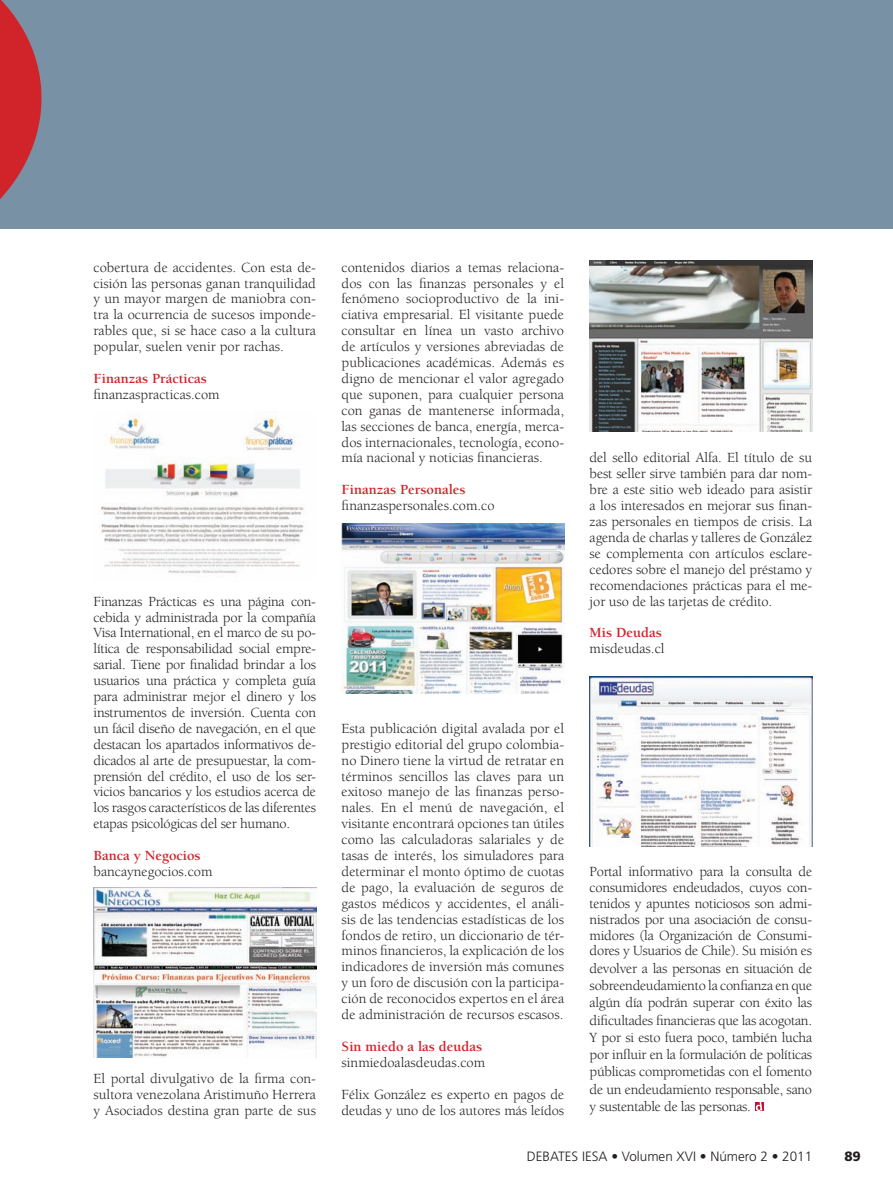
<style>
.page{position:relative;width:893px;height:1191px;background:#fff}
.page>*{position:absolute;margin:0;border:0;box-sizing:border-box;transform-origin:0 0}
.Sin_espaciado{font:14.4px/15.9px "Berkeley";color:#231f20;text-align:justify}
.Sin_espaciado-2{font:700 14.4px "Berkeley";color:#d1232a}
.t1{font:300 13.5px "Frutiger";color:#231f20}
.t2{font:900 13.5px "Frutiger";color:#231f20}
</style>
<div class="page">
<div style="left:0;top:0;width:893px;height:229px;background:#7991a4"></div>
<svg style="left:0;top:0;width:42px;height:199px"></svg>
<svg style="left:755px;top:1102px;width:8px;height:8px"></svg>
<svg style="left:756px;top:1102px;width:6px;height:9px"></svg>
<img style="left:101px;top:417px;width:203px;height:157px">
<img style="left:342px;top:523px;width:222px;height:170px">
<img style="left:94px;top:887px;width:222px;height:171px">
<img style="left:590px;top:261px;width:222px;height:170px">
<img style="left:590px;top:676px;width:222px;height:170px">
<p class="Sin_espaciado" style="left:94px;top:259px;width:224px">cobertura de accidentes. Con esta de&shy;cisión las personas ganan tranquilidad y un mayor margen de maniobra con&shy;tra la ocurrencia de sucesos imponde&shy;rables que, si se hace caso a la cultura popular, suelen venir por rachas.</p>
<p class="Sin_espaciado-2" style="left:94px;top:371px;width:115px">Finanzas Prácticas</p>
<p class="Sin_espaciado" style="left:94px;top:387px;width:128px">finanzaspracticas.com</p>
<p class="Sin_espaciado" style="left:94px;top:593px;width:224px">Finanzas Prácticas es una página con&shy;cebida y administrada por la compañía Visa International, en el marco de su po&shy;lítica de responsabilidad social empre&shy;sarial. Tiene por finalidad brindar a los usuarios una práctica y completa guía para administrar mejor el dinero y los instrumentos de inversión. Cuenta con un fácil diseño de navegación, en el que destacan los apartados informativos de&shy;dicados al arte de presupuestar, la com&shy;prensión del crédito, el uso de los ser&shy;vicios bancarios y los estudios acerca de los rasgos característicos de las diferentes etapas psicológicas del ser humano.</p>
<p class="Sin_espaciado-2" style="left:94px;top:848px;width:109px">Banca y Negocios</p>
<p class="Sin_espaciado" style="left:94px;top:864px;width:120px">bancaynegocios.com</p>
<p class="Sin_espaciado" style="left:94px;top:1070px;width:224px">El portal divulgativo de la firma con&shy;sultora venezolana Aristimuño Herrera y Asociados destina gran parte de sus</p>
<p class="Sin_espaciado" style="left:342px;top:259px;width:224px">contenidos diarios a temas relaciona&shy;dos con las finanzas personales y el fenómeno socioproductivo de la ini&shy;ciativa empresarial. El visitante puede consultar en línea un vasto archivo de artículos y versiones abreviadas de publicaciones académicas. Además es digno de mencionar el valor agregado que suponen, para cualquier persona con ganas de mantenerse informada, las secciones de banca, energía, merca&shy;dos internacionales, tecnología, econo&shy;mía nacional y noticias financieras.</p>
<p class="Sin_espaciado-2" style="left:342px;top:482px;width:126px">Finanzas Personales</p>
<p class="Sin_espaciado" style="left:342px;top:498px;width:155px">finanzaspersonales.com.co</p>
<p class="Sin_espaciado" style="left:590px;top:450px;width:224px">del sello editorial Alfa. El título de su best seller sirve también para dar nom&shy;bre a este sitio web ideado para asistir a los interesados en mejorar sus finan&shy;zas personales en tiempos de crisis. La agenda de charlas y talleres de González se complementa con artículos esclare&shy;cedores sobre el manejo del préstamo y recomendaciones prácticas para el me&shy;jor uso de las tarjetas de crédito.</p>
<p class="Sin_espaciado-2" style="left:590px;top:625px;width:74px">Mis Deudas</p>
<p class="Sin_espaciado" style="left:590px;top:641px;width:76px">misdeudas.cl</p>
<p class="Sin_espaciado" style="left:342px;top:720px;width:224px">Esta publicación digital avalada por el prestigio editorial del grupo colombia&shy;no Dinero tiene la virtud de retratar en términos sencillos las claves para un exitoso manejo de las finanzas perso&shy;nales. En el menú de navegación, el visitante encontrará opciones tan útiles como las calculadoras salariales y de tasas de interés, los simuladores para determinar el monto óptimo de cuotas de pago, la evaluación de seguros de gastos médicos y accidentes, el análi&shy;sis de las tendencias estadísticas de los fondos de retiro, un diccionario de tér&shy;minos financieros, la explicación de los indicadores de inversión más comunes y un foro de discusión con la participa&shy;ción de reconocidos expertos en el área de administración de recursos escasos.</p>
<p class="Sin_espaciado-2" style="left:342px;top:1038px;width:142px">Sin miedo a las deudas</p>
<p class="Sin_espaciado" style="left:342px;top:1054px;width:145px">sinmiedoalasdeudas.com</p>
<p class="Sin_espaciado" style="left:342px;top:1086px;width:224px">Félix González es experto en pagos de deudas y uno de los autores más leídos</p>
<p class="Sin_espaciado" style="left:590px;top:863px;width:224px">Portal informativo para la consulta de consumidores endeudados, cuyos con&shy;tenidos y apuntes noticiosos son admi&shy;nistrados por una asociación de consu&shy;midores (la Organización de Consumi&shy;dores y Usuarios de Chile). Su misión es</p>
<p class="Sin_espaciado" style="left:590px;top:959px;width:224px;line-height:17.2px">devolver a las personas en situación de sobreendeudamiento la confianza en que algún día podrán superar con éxito las dificultades financieras que las acogotan.<br>Y por si esto fuera poco, también lucha por influir en la formulación de políticas públicas comprometidas con el fomento de un endeudamiento responsable, sano y sustentable de las personas.</p>
<p class="t1" style="left:527px;top:1148px;width:287px">DEBATES IESA • Volumen XVI • Número 2 • 2011</p>
<p class="t2" style="left:844px;top:1148px;width:18px">89</p>
</div>
